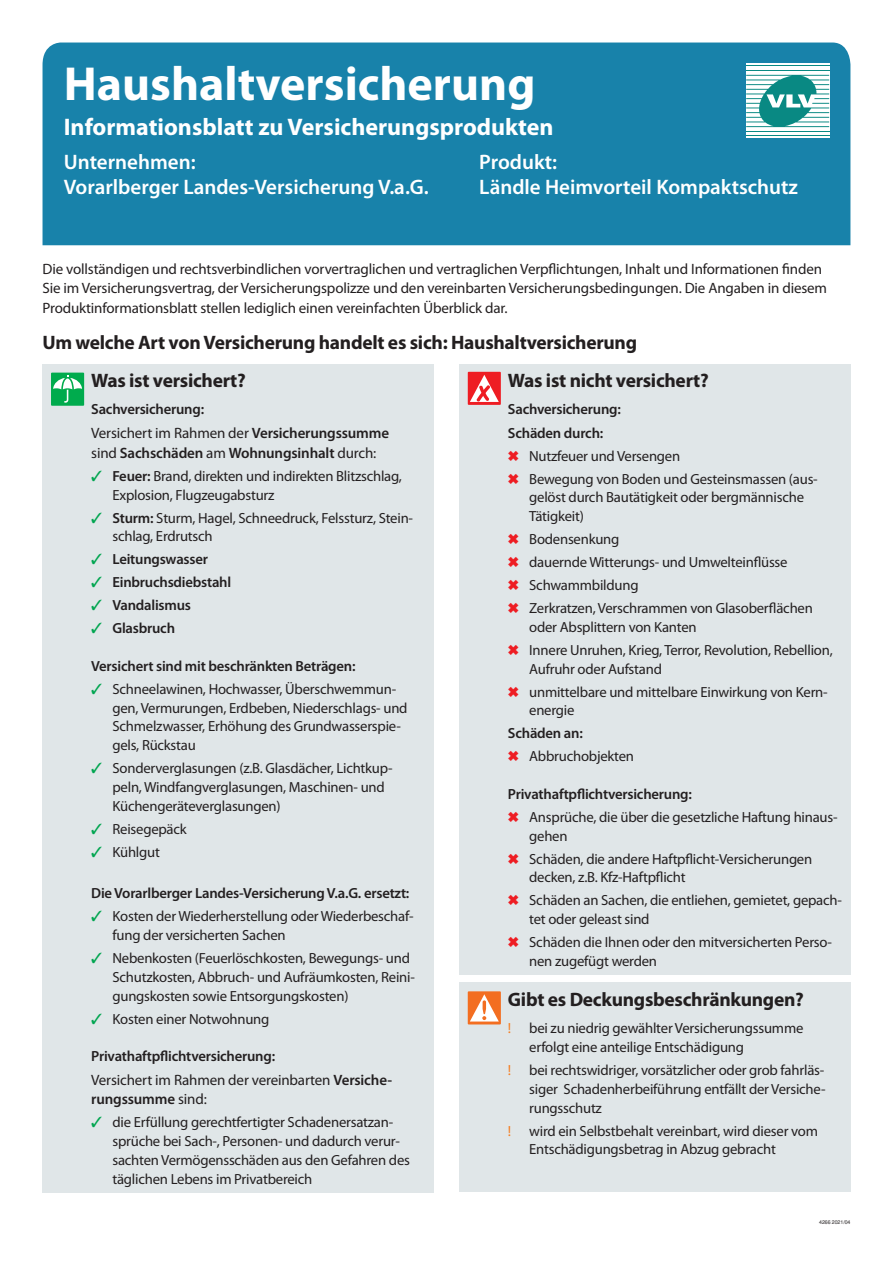
<style>
.page{position:relative;width:893px;height:1263px;background:#fff}
.page>*{position:absolute;margin:0;border:0;box-sizing:border-box;transform-origin:0 0}
.t1{font:700 48px "Myriad Pro";color:#fff}
.t2{font:700 24px "Myriad Pro";color:#fff}
.t3{font:600 21px "Myriad Pro";color:#fff}
.t4{font:700 19.5px "Myriad Pro";letter-spacing:-.015em;color:#231f20}
.t5{font:15px/19.5px "Myriad Pro";letter-spacing:-.01em;color:#231f20}
.t6{font:600 15px/19.5px "Myriad Pro";letter-spacing:-.01em;color:#231f20}
.t7{font:14.7px/18.8px "Myriad Pro";letter-spacing:-.015em;color:#231f20}
.t8{font:600 14.7px/23px "Myriad Pro";letter-spacing:-.015em;color:#231f20}
.t9{font:5.25px "Helvetica";letter-spacing:-.015em;color:#231f20}
.s1{font-weight:400}
.s2{color:#00a54f}
.s3{font-weight:600}
.s4{color:#f47d21}
</style>
<div class="page">
<div style="left:459px;top:983px;width:391px;height:209px;background:#e0e6e8"></div>
<div style="left:43px;top:364px;width:391px;height:828px;background:#e0e6e8"></div>
<div style="left:459px;top:364px;width:391px;height:610px;background:#e0e6e8"></div>
<svg style="left:468px;top:991px;width:33px;height:33px"></svg>
<svg style="left:470px;top:994px;width:29px;height:27px"></svg>
<div style="left:468px;top:372px;width:33px;height:33px;background:#ee1d23"></div>
<svg style="left:470px;top:375px;width:29px;height:27px"></svg>
<div style="left:51px;top:373px;width:33px;height:33px;background:#00ab4d"></div>
<svg style="left:53px;top:376px;width:29px;height:27px"></svg>
<div style="left:43px;top:43px;width:807px;height:202px;background:#1882aa"></div>
<div style="left:746px;top:64px;width:83px;height:74px;background:#fff"></div>
<hr style="left:746px;top:65px;width:83px;height:1px;background:#098983">
<hr style="left:746px;top:70px;width:83px;height:1px;background:#098983">
<hr style="left:746px;top:131px;width:83px;height:1px;background:#098983">
<hr style="left:746px;top:135px;width:83px;height:1px;background:#098983">
<svg style="left:746px;top:75px;width:83px;height:52px"></svg>
<h1 class="t1" style="left:64px;top:57px;width:473px">Haushaltversicherung</h1>
<h2 class="t2" style="left:64px;top:113px;width:491px">Informationsblatt zu Versicherungsprodukten</h2>
<h3 class="t3" style="left:64px;top:150px;width:133px">Unternehmen:</h3>
<h3 class="t3" style="left:479px;top:150px;width:79px">Produkt:</h3>
<h3 class="t3" style="left:64px;top:175px;width:367px">Vorarlberger Landes-Versicherung V.a.G.</h3>
<h3 class="t3" style="left:479px;top:175px;width:320px">Ländle Heimvorteil Kompaktschutz</h3>
<p class="t5" style="left:43px;top:259px;width:786px">Die vollständigen und rechtsverbindlichen vorvertraglichen und vertraglichen Verpflichtungen, Inhalt und Informationen finden<br>Sie im Versicherungsvertrag, der Versicherungspolizze und den vereinbarten Versicherungsbedingungen. Die Angaben in diesem<br>Produktinformationsblatt stellen lediglich einen vereinfachten Überblick dar.</p>
<h3 class="t4" style="left:43px;top:331px;width:596px">Um welche Art von Versicherung handelt es sich: Haushaltversicherung</h3>
<h3 class="t4" style="left:91px;top:370px;width:156px">Was ist versichert?</h3>
<p class="t8" style="left:91px;top:398px;width:114px">Sachversicherung:</p>
<p class="t6" style="left:91px;top:424px;width:299px"><span class="s1">Versichert im Rahmen der</span> Versicherungssumme <span class="s1">sind</span> Sachschäden <span class="s1">am</span> Wohnungsinhalt <span class="s1">durch:</span></p>
<p class="t7" style="left:112px;top:467px;width:291px;text-indent:-21px"><span class="s2">✓</span> <span class="s3">Feuer:</span> Brand, direkten und indirekten Blitzschlag,<br>Explosion, Flugzeugabsturz</p>
<p class="t7" style="left:112px;top:508px;width:302px;text-indent:-21px"><span class="s2">✓</span> <span class="s3">Sturm:</span> Sturm, Hagel, Schneedruck, Felssturz, Stein&shy;schlag, Erdrutsch</p>
<p class="t8" style="left:91px;top:548px;width:118px"><span class="s2">✓</span> Leitungswasser</p>
<p class="t8" style="left:91px;top:571px;width:142px"><span class="s2">✓</span> Einbruchsdiebstahl</p>
<p class="t8" style="left:91px;top:594px;width:101px"><span class="s2">✓</span> Vandalismus</p>
<p class="t8" style="left:91px;top:617px;width:85px"><span class="s2">✓</span> Glasbruch</p>
<p class="t8" style="left:91px;top:655px;width:266px">Versichert sind mit beschränkten Beträgen:</p>
<p class="t7" style="left:112px;top:680px;width:297px;text-indent:-21px"><span class="s2">✓</span> Schneelawinen, Hochwasser, Überschwemmun&shy;gen, Vermurungen, Erdbeben, Niederschlags- und Schmelzwasser, Erhöhung des Grundwasserspie&shy;gels, Rückstau</p>
<p class="t7" style="left:112px;top:759px;width:282px;text-indent:-21px"><span class="s2">✓</span> Sonderverglasungen (z.B. Glasdächer, Lichtkup&shy;peln, Windfangverglasungen, Maschinen- und<br>Küchengeräteverglasungen)</p>
<p class="t7" style="left:91px;top:819px;width:97px"><span class="s2">✓</span> Reisegepäck</p>
<p class="t7" style="left:91px;top:842px;width:70px"><span class="s2">✓</span> Kühlgut</p>
<p class="t8" style="left:91px;top:882px;width:320px">Die Vorarlberger Landes-Versicherung V.a.G. ersetzt:</p>
<p class="t7" style="left:112px;top:907px;width:303px;text-indent:-21px"><span class="s2">✓</span> Kosten der Wiederherstellung oder Wiederbeschaf&shy;fung der versicherten Sachen</p>
<p class="t7" style="left:112px;top:949px;width:304px;text-indent:-21px"><span class="s2">✓</span> Nebenkosten (Feuerlöschkosten, Bewegungs- und<br>Schutzkosten, Abbruch- und Aufräumkosten, Reini&shy;gungskosten sowie Entsorgungskosten)</p>
<p class="t7" style="left:91px;top:1009px;width:180px"><span class="s2">✓</span> Kosten einer Notwohnung</p>
<p class="t8" style="left:91px;top:1045px;width:185px">Privathaftpflichtversicherung:</p>
<p class="t5" style="left:91px;top:1070px;width:302px">Versichert im Rahmen der vereinbarten <span class="s3">Versiche&shy;rungssumme</span> sind:</p>
<p class="t7" style="left:112px;top:1113px;width:299px;text-indent:-21px"><span class="s2">✓</span> die Erfüllung gerechtfertigter Schadenersatzan&shy;sprüche bei Sach-, Personen- und dadurch verur&shy;sachten Vermögensschäden aus den Gefahren des täglichen Lebens im Privatbereich</p>
<h3 class="t4" style="left:508px;top:370px;width:202px">Was ist nicht versichert?</h3>
<p class="t8" style="left:508px;top:398px;width:114px">Sachversicherung:<br>Schäden durch:</p>
<p class="t7" style="left:529px;top:444px;width:290px;line-height:23px">Nutzfeuer und Versengen<br>Bewegung von Boden und Gesteinsmassen (aus-</p>
<p class="t7" style="left:529px;top:488px;width:276px">gelöst durch Bautätigkeit oder bergmännische<br>Tätigkeit)</p>
<p class="t7" style="left:529px;top:528px;width:285px;line-height:23px">Bodensenkung<br>dauernde Witterungs- und Umwelteinflüsse<br>Schwammbildung<br>Zerkratzen, Verschrammen von Glasoberflächen</p>
<p class="t7" style="left:529px;top:616px;width:305px;line-height:23px">oder Absplittern von Kanten<br>Innere Unruhen, Krieg, Terror, Revolution, Rebellion,</p>
<p class="t7" style="left:529px;top:657px;width:300px;line-height:23px">Aufruhr oder Aufstand<br>unmittelbare und mittelbare Einwirkung von Kern-</p>
<p class="t7" style="left:529px;top:701px;width:47px">energie</p>
<p class="t8" style="left:508px;top:722px;width:76px">Schäden an:</p>
<p class="t7" style="left:529px;top:747px;width:106px">Abbruchobjekten</p>
<p class="t8" style="left:508px;top:783px;width:185px">Privathaftpflichtversicherung:</p>
<p class="t7" style="left:529px;top:808px;width:310px">Ansprüche, die über die gesetzliche Haftung hinaus&shy;gehen</p>
<p class="t7" style="left:529px;top:849px;width:285px">Schäden, die andere Haftpflicht-Versicherungen decken, z.B. Kfz-Haftpflicht</p>
<p class="t7" style="left:529px;top:891px;width:314px">Schäden an Sachen, die entliehen, gemietet, gepach&shy;tet oder geleast sind</p>
<p class="t7" style="left:529px;top:933px;width:304px">Schäden die Ihnen oder den mitversicherten Perso&shy;nen zugefügt werden</p>
<h3 class="t4" style="left:508px;top:988px;width:297px">Gibt es Deckungsbeschränkungen?</h3>
<p class="t7" style="left:529px;top:1019px;width:276px;text-indent:-21px"><span class="s4">!</span> bei zu niedrig gewählter Versicherungssumme erfolgt eine anteilige Entschädigung</p>
<p class="t7" style="left:529px;top:1061px;width:298px;text-align:justify;text-indent:-21px"><span class="s4">!</span> bei rechtswidriger, vorsätzlicher oder grob fahrläs&shy;siger Schadenherbeiführung entfällt der Versiche&shy;rungsschutz</p>
<p class="t7" style="left:529px;top:1121px;width:290px;text-indent:-21px"><span class="s4">!</span> wird ein Selbstbehalt vereinbart, wird dieser vom<br>Entschädigungsbetrag in Abzug gebracht</p>
<p class="t9" style="left:819px;top:1219px;width:33px">4266 2021/04</p>
</div>
